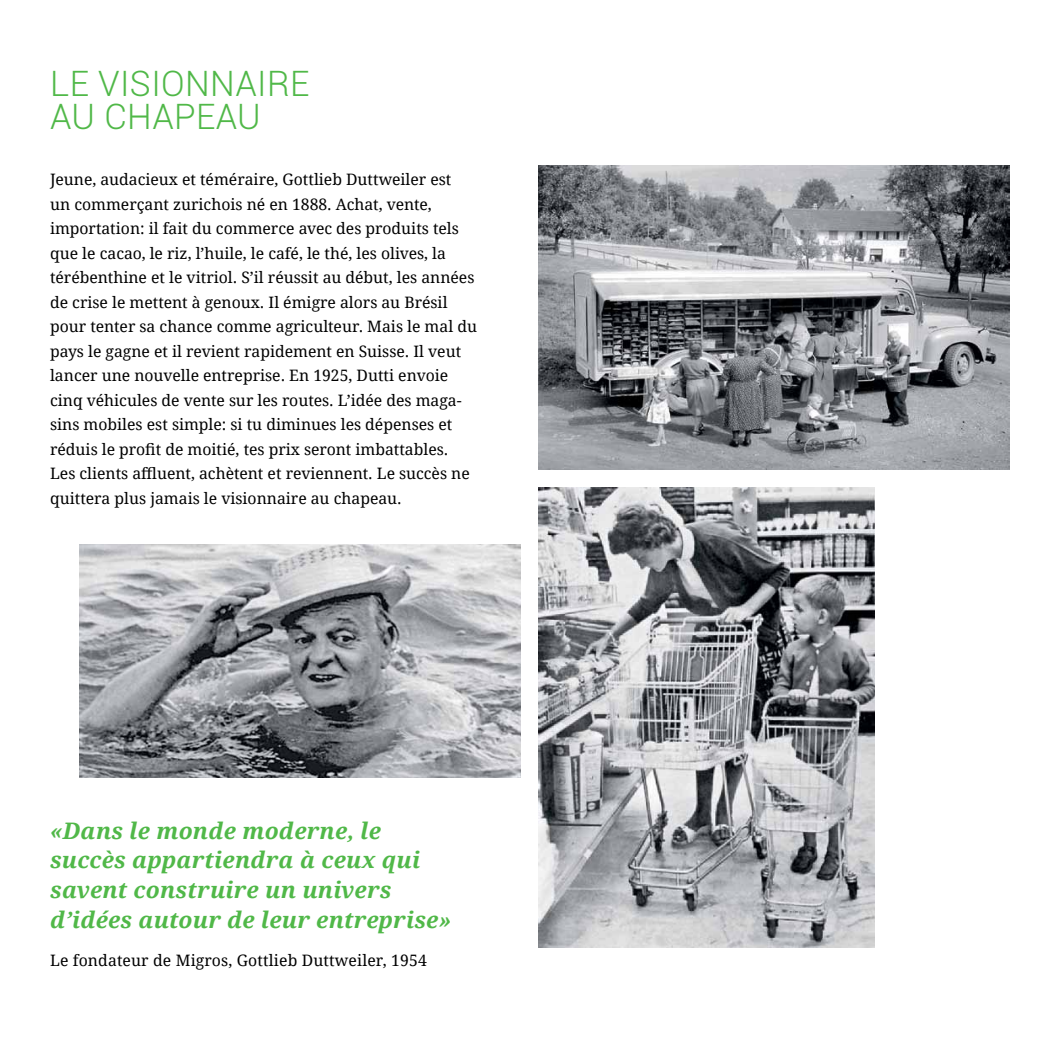
<style>
.page{position:relative;width:1042px;height:1042px;background:#fff}
.page>*{position:absolute;margin:0;border:0;box-sizing:border-box;transform-origin:0 0}
.t1{font:300 35px/33.2px "Roboto";letter-spacing:.01em;color:#50b848}
.t2{font:italic 700 22.75px/29.8px "Droid Serif";letter-spacing:.01em;color:#50b848}
.t3{font:15.75px/24.5px "Droid Serif";color:#000}
</style>
<div class="page">
<img style="left:80px;top:544px;width:441px;height:233px">
<img style="left:539px;top:488px;width:335px;height:459px">
<img style="left:539px;top:166px;width:470px;height:304px">
<h1 class="t1" style="left:50px;top:65px;width:261px">LE VISIONNAIRE<br>AU CHAPEAU</h1>
<p class="t3" style="left:50px;top:167px;width:428px">Jeune, audacieux et téméraire, Gottlieb Duttweiler est<br>un commerçant zurichois né en 1888. Achat, vente, importation: il fait du commerce avec des produits tels que le cacao, le riz, l’huile, le café, le thé, les olives, la térébenthine et le vitriol. S’il réussit au début, les années de crise le mettent à genoux. Il émigre alors au Brésil pour tenter sa chance comme agriculteur. Mais le mal du pays le gagne et il revient rapidement en Suisse. Il veut lancer une nouvelle entreprise. En 1925, Dutti envoie cinq véhicules de vente sur les routes. L’idée des maga&shy;sins mobiles est simple: si tu diminues les dépenses et réduis le profit de moitié, tes prix seront imbattables.<br>Les clients affluent, achètent et reviennent. Le succès ne quittera plus jamais le visionnaire au chapeau.</p>
<h2 class="t2" style="left:50px;top:816px;width:403px">«Dans le monde moderne, le succès appartiendra à ceux qui savent construire un univers d’idées autour de leur entreprise»</h2>
<p class="t3" style="left:50px;top:948px;width:378px">Le fondateur de Migros, Gottlieb Duttweiler, 1954</p>
</div>
